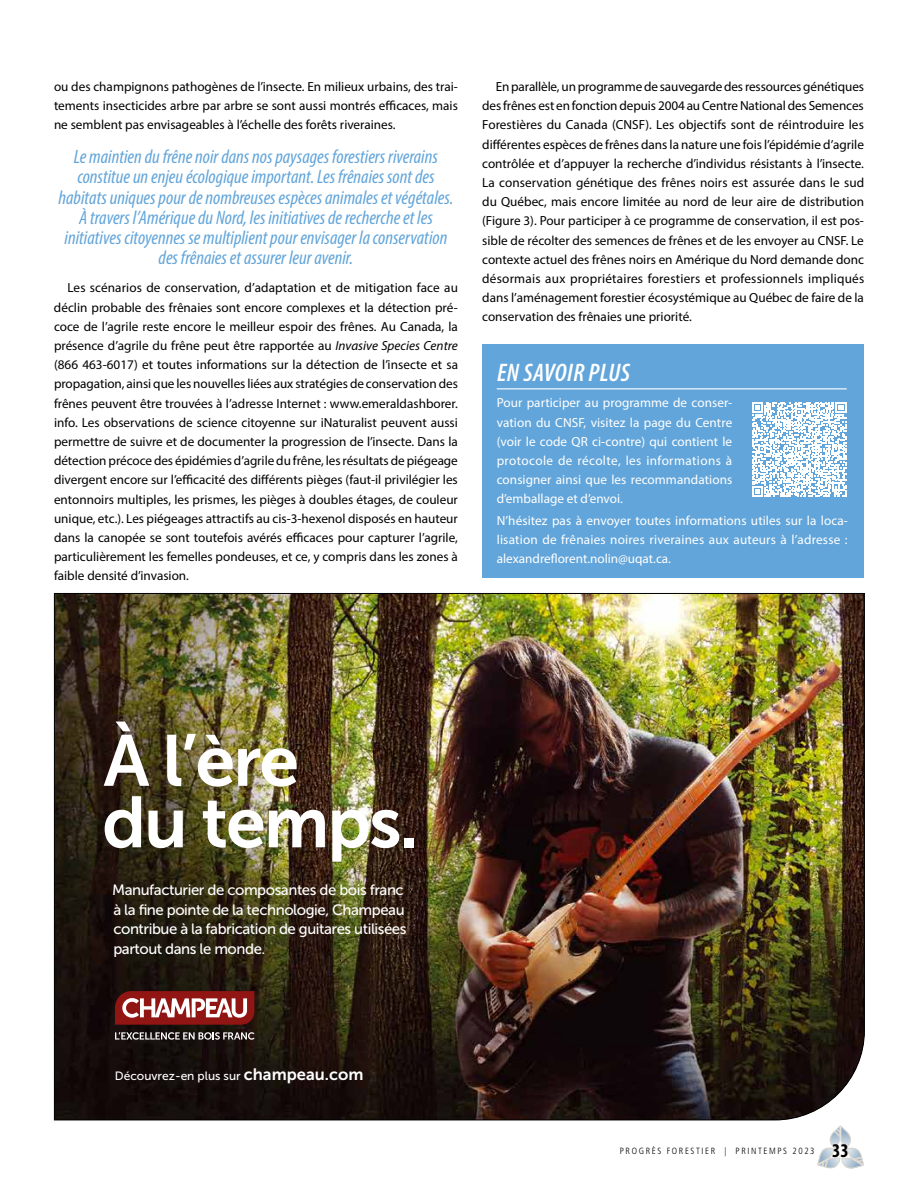
<style>
.page{position:relative;width:918px;height:1188px;background:#fff}
.page>*{position:absolute;margin:0;border:0;box-sizing:border-box;transform-origin:0 0}
.t1{font:72px/61.5px "Museo Sans 700";letter-spacing:-.03em;color:#fff}
.t2{font:italic 600 condensed 25.5px "Myriad Pro";letter-spacing:.02em;color:#fff}
.t3{font:italic condensed 19.5px/20.2px "Myriad Pro";color:#62a5da;text-align:center}
.t4{font:15px/19.5px "Museo Sans 500";letter-spacing:-.03em;color:#fff}
.t5{font:13.2px/19.2px "Myriad Pro";color:#000;text-align:justify}
.t6{font:13.2px/19.2px "Myriad Pro";letter-spacing:.005em;color:#fff;text-align:justify}
.t7{font:12px "Museo Sans 500";color:#fff}
.t8{font:9px "Frutiger LT 47 Lt Cn";letter-spacing:.18em;color:#000}
.s1{font-style:italic}
.s2{font-family:"Museo Sans 700";font-size:16.5px}
.s3{font-family:"Myriad Pro";font-weight:700;font-stretch:condensed;font-size:19.5px}
</style>
<div class="page">
<svg style="left:818px;top:1126px;width:46px;height:42px"></svg>
<div style="left:482px;top:344px;width:382px;height:233px;background:#62a5da"></div>
<hr style="left:497px;top:388px;width:350px;height:1px;background:#fff">
<svg style="left:752px;top:402px;width:94px;height:95px"></svg>
<img style="left:54px;top:593px;width:811px;height:528px">
<svg style="left:115px;top:1032px;width:140px;height:8px"></svg>
<svg style="left:115px;top:991px;width:139px;height:34px"></svg>
<p class="t5" style="left:54px;top:77px;width:405px">ou des champignons pathogènes de l’insecte. En milieux urbains, des trai&shy;tements insecticides arbre par arbre se sont aussi montrés efficaces, mais ne semblent pas envisageables à l’échelle des forêts riveraines.</p>
<p class="t3" style="left:58px;top:146px;width:396px">Le maintien du frêne noir dans nos paysages forestiers riverains constitue un enjeu écologique important. Les frênaies sont des habitats uniques pour de nombreuses espèces animales et végétales.<br>À travers l’Amérique du Nord, les initiatives de recherche et les initiatives citoyennes se multiplient pour envisager la conservation des frênaies et assurer leur avenir.</p>
<p class="t5" style="left:54px;top:278px;width:406px;text-indent:14px">Les scénarios de conservation, d’adaptation et de mitigation face au déclin probable des frênaies sont encore complexes et la détection pré&shy;coce de l’agrile reste encore le meilleur espoir des frênes. Au Canada, la présence d’agrile du frêne peut être rapportée au <span class="s1">Invasive Species Centre </span>(866 463-6017) et toutes informations sur la détection de l’insecte et sa propagation, ainsi que les nouvelles liées aux stratégies de conservation des frênes peuvent être trouvées à l’adresse Internet : www.emeraldashborer. info. Les observations de science citoyenne sur iNaturalist peuvent aussi permettre de suivre et de documenter la progression de l’insecte. Dans la détection précoce des épidémies d’agrile du frêne, les résultats de piégeage divergent encore sur l’efficacité des différents pièges (faut-il privilégier les entonnoirs multiples, les prismes, les pièges à doubles étages, de couleur unique, etc.). Les piégeages attractifs au cis-3-hexenol disposés en hauteur dans la canopée se sont toutefois avérés efficaces pour capturer l’agrile, particulièrement les femelles pondeuses, et ce, y compris dans les zones à faible densité d’invasion.</p>
<p class="t5" style="left:482px;top:77px;width:383px;text-indent:14px">En parallèle, un programme de sauvegarde des ressources génétiques des frênes est en fonction depuis 2004 au Centre National des Semences Forestières du Canada (CNSF). Les objectifs sont de réintroduire les différentes espèces de frênes dans la nature une fois l’épidémie d’agrile contrôlée et d’appuyer la recherche d’individus résistants à l’insecte.<br>La conservation génétique des frênes noirs est assurée dans le sud du Québec, mais encore limitée au nord de leur aire de distribution (Figure 3). Pour participer à ce programme de conservation, il est pos&shy;sible de récolter des semences de frênes et de les envoyer au CNSF. Le contexte actuel des frênes noirs en Amérique du Nord demande donc désormais aux propriétaires forestiers et professionnels impliqués dans l’aménagement forestier écosystémique au Québec de faire de la conservation des frênaies une priorité.</p>
<h2 class="t2" style="left:497px;top:357px;width:134px">EN SAVOIR PLUS</h2>
<p class="t6" style="left:497px;top:393px;width:237px">Pour participer au programme de conser&shy;vation du CNSF, visitez la page du Centre (voir le code QR ci-contre) qui contient le protocole de récolte, les informations à consigner ainsi que les recommandations d’emballage et d’envoi.</p>
<p class="t6" style="left:497px;top:511px;width:353px">N’hésitez pas à envoyer toutes informations utiles sur la loca&shy;lisation de frênaies noires riveraines aux auteurs à l’adresse : alexandreflorent.nolin@uqat.ca.</p>
<h1 class="t1" style="left:102px;top:730px;width:317px">À l’ère<br>du temps.</h1>
<p class="t4" style="left:112px;top:880px;width:296px">Manufacturier de composantes de bois franc à la fine pointe de la technologie, Champeau contribue à la fabrication de guitares utilisées partout dans le monde.</p>
<p class="t7" style="left:115px;top:1070px;width:250px">Découvrez-en plus sur <span class="s2">champeau.com</span></p>
<p class="t8" style="left:620px;top:1146px;width:230px">PROGRÈS FORESTIER | PRINTEMPS 2023 <span class="s3">33</span></p>
</div>
